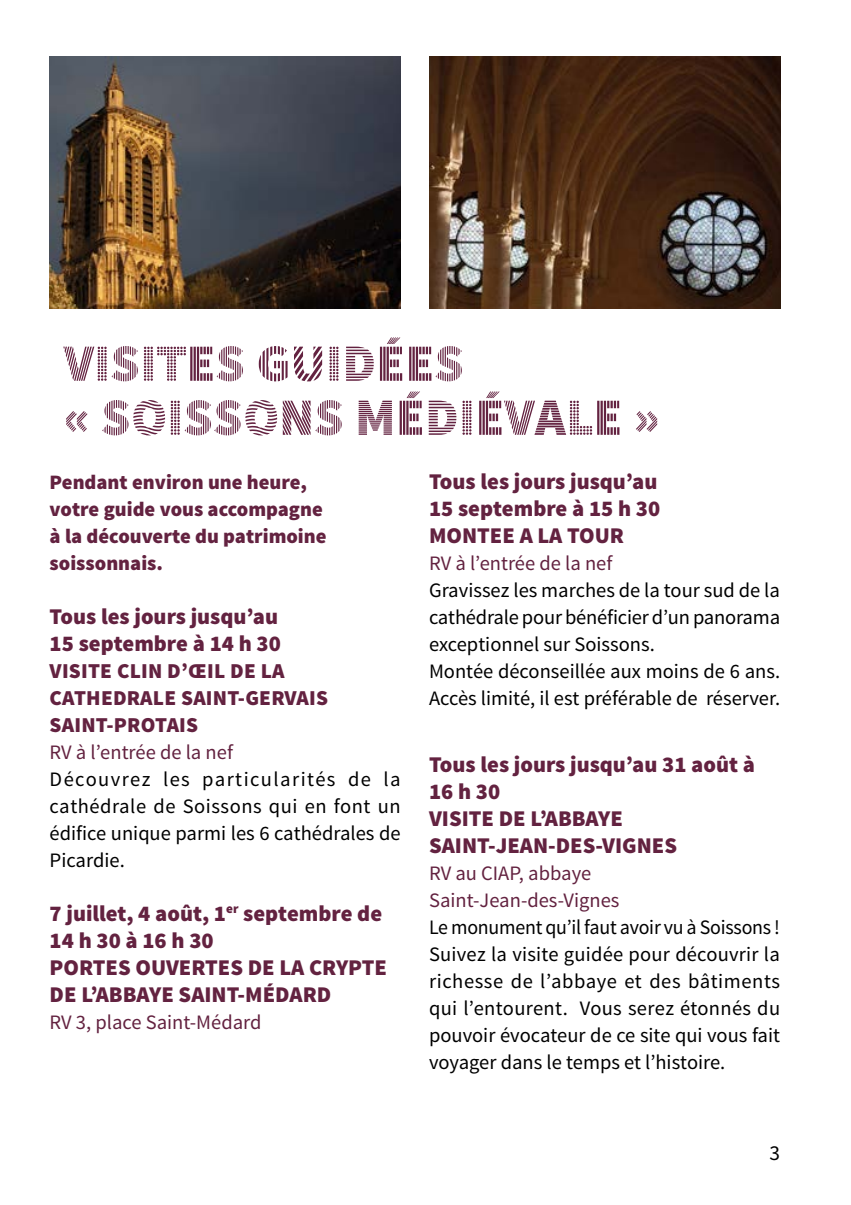
<style>
.page{position:relative;width:851px;height:1205px;background:#fff}
.page>*{position:absolute;margin:0;border:0;box-sizing:border-box;transform-origin:0 0}
.t1{font:52.5px/54px "Source Sans Pro DISPLAY";color:#632240}
.t2{font:900 22.5px/27px "Source Sans Pro";color:#632240}
.t3{font:900 21.25px/27px "Source Sans Pro";letter-spacing:.01em;color:#632240}
.t4{font:21.25px "Source Sans Pro";color:#000}
.t5{font:20.5px/27px "Source Sans Pro";color:#000;text-align:justify}
.t6{font:20.5px/27px "Source Sans Pro";color:#632240}
.t7{font:900 20.5px/27px "Source Sans Pro";color:#632240}
</style>
<div class="page">
<img style="left:50px;top:57px;width:350px;height:251px">
<img style="left:429px;top:57px;width:351px;height:251px">
<h1 class="t1" style="left:64px;top:338px;width:597px">VISITES GUIDÉES<br>« SOISSONS MÉDIÉVALE »</h1>
<p class="t7" style="left:50px;top:469px;width:278px">Pendant environ une heure, votre guide vous accompagne à la découverte du patrimoine soissonnais.</p>
<p class="t2" style="left:50px;top:604px;width:233px">Tous les jours jusqu’au<br>15 septembre à 14 h 30</p>
<p class="t3" style="left:50px;top:658px;width:280px">VISITE CLIN D’ŒIL DE LA<br>CATHEDRALE SAINT-GERVAIS<br>SAINT-PROTAIS</p>
<p class="t6" style="left:50px;top:739px;width:185px">RV à l’entrée de la nef</p>
<p class="t5" style="left:50px;top:766px;width:352px">Découvrez les particularités de la cathédrale de Soissons qui en font un édifice unique parmi les 6 cathédrales de Picardie.</p>
<p class="t2" style="left:50px;top:901px;width:339px">7 juillet, 4 août, 1<sup>er</sup> septembre de<br>14 h 30 à 16 h 30<br>PORTES OUVERTES DE LA CRYPTE<br>DE L’ABBAYE SAINT-MÉDARD</p>
<p class="t6" style="left:50px;top:1009px;width:213px">RV 3, place Saint-Médard</p>
<p class="t2" style="left:429px;top:469px;width:233px">Tous les jours jusqu’au<br>15 septembre à 15 h 30<br>MONTEE A LA TOUR</p>
<p class="t6" style="left:429px;top:550px;width:185px">RV à l’entrée de la nef</p>
<p class="t5" style="left:429px;top:577px;width:352px;text-align:left">Gravissez les marches de la tour sud de la cathédrale pour bénéficier d’un panorama exceptionnel sur Soissons.<br>Montée déconseillée aux moins de 6 ans.<br>Accès limité, il est préférable de réserver.</p>
<p class="t2" style="left:429px;top:752px;width:327px">Tous les jours jusqu’au 31 août à<br>16 h 30<br>VISITE DE L’ABBAYE<br>SAINT-JEAN-DES-VIGNES</p>
<p class="t6" style="left:429px;top:860px;width:192px">RV au CIAP, abbaye<br>Saint-Jean-des-Vignes</p>
<p class="t5" style="left:429px;top:914px;width:352px">Le monument qu’il faut avoir vu à Soissons !<br>Suivez la visite guidée pour découvrir la richesse de l’abbaye et des bâtiments qui l’entourent. Vous serez étonnés du pouvoir évocateur de ce site qui vous fait voyager dans le temps et l’histoire.</p>
<p class="t4" style="left:769px;top:1140px;width:12px">3</p>
</div>
